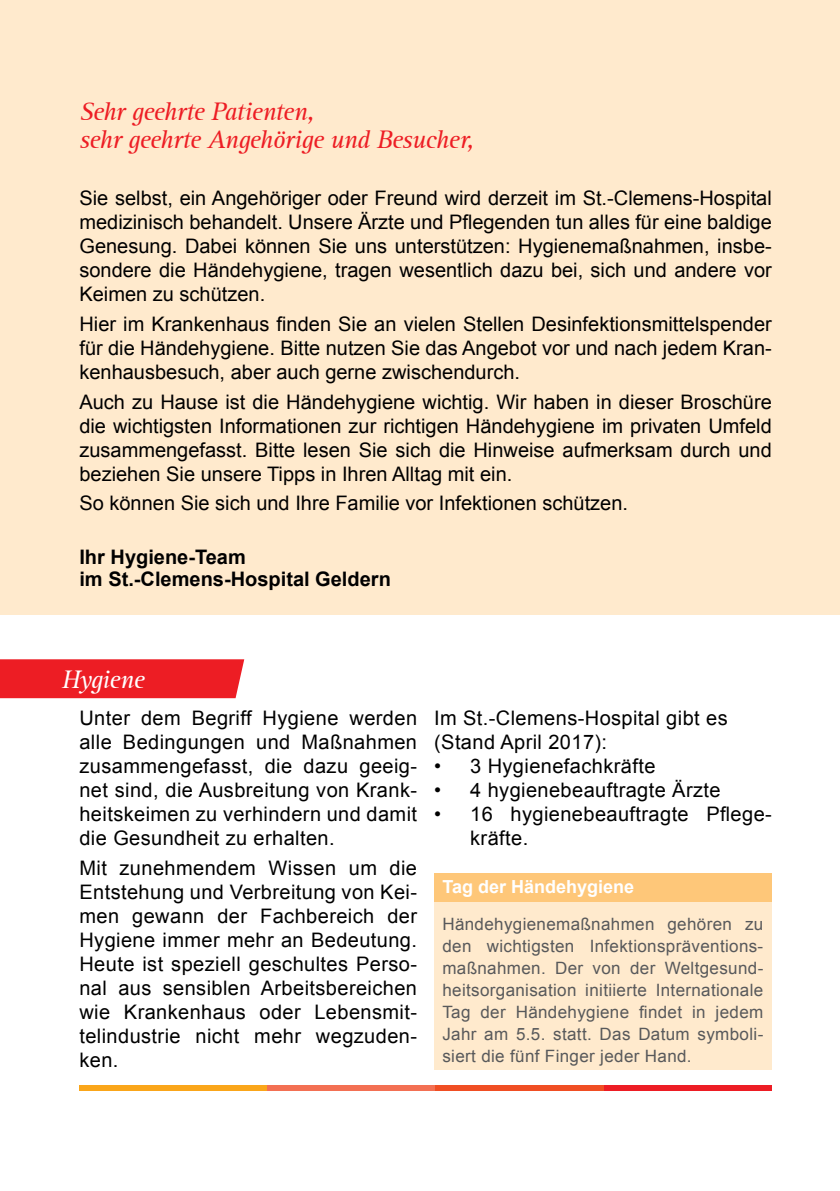
<style>
.page{position:relative;width:840px;height:1191px;background:#fff}
.page>*{position:absolute;margin:0;border:0;box-sizing:border-box;transform-origin:0 0}
.t1{font:italic 26px/28px "Agfa Rotis Serif";letter-spacing:-.03em;color:#ed1d24}
.t2{font:italic 26px "Agfa Rotis Serif";letter-spacing:-.025em;color:#fff}
.t3{font:20px/24px "Arial";letter-spacing:.02em;color:#000;text-align:justify}
.t4{font:20px "Arial";color:#000}
.t5{font:700 20px/22px "Arial";color:#000}
.t6{font:700 18px "Arial";color:#fff}
.t7{font:17px/22px "Arial";letter-spacing:.02em;color:#58595b;text-align:justify}
</style>
<div class="page">
<div style="left:434px;top:880px;width:337px;height:189px;background:#ffeacd"></div>
<div style="left:434px;top:873px;width:337px;height:28px;background:#fec779"></div>
<div style="left:0;top:0;width:839px;height:614px;background:#ffeacd"></div>
<div style="left:79px;top:1085px;width:188px;height:6px;background:#faa61a"></div>
<div style="left:267px;top:1085px;width:168px;height:6px;background:#f37053"></div>
<div style="left:603px;top:1085px;width:168px;height:6px;background:#ed1d24"></div>
<div style="left:435px;top:1085px;width:168px;height:6px;background:#f04e23"></div>
<div style="left:0;top:659px;width:244px;height:39px;background:#ed1d24"></div>
<h1 class="t1" style="left:79px;top:98px;width:396px">Sehr geehrte Patienten,<br>sehr geehrte Angehörige und Besucher,</h1>
<p class="t3" style="left:79px;top:186px;width:693px">Sie selbst, ein Angehöriger oder Freund wird derzeit im St.-Clemens-Hospital medizinisch behandelt. Unsere Ärzte und Pflegenden tun alles für eine baldige Genesung. Dabei können Sie uns unterstützen: Hygienemaßnahmen, insbe&shy;sondere die Händehygiene, tragen wesentlich dazu bei, sich und andere vor Keimen zu schützen.</p>
<p class="t3" style="left:79px;top:312px;width:693px">Hier im Krankenhaus finden Sie an vielen Stellen Desinfektionsmittelspender für die Händehygiene. Bitte nutzen Sie das Angebot vor und nach jedem Kran&shy;kenhausbesuch, aber auch gerne zwischendurch.</p>
<p class="t3" style="left:79px;top:390px;width:693px">Auch zu Hause ist die Händehygiene wichtig. Wir haben in dieser Broschüre die wichtigsten Informationen zur richtigen Händehygiene im privaten Umfeld zusammengefasst. Bitte lesen Sie sich die Hinweise aufmerksam durch und beziehen Sie unsere Tipps in Ihren Alltag mit ein.</p>
<p class="t4" style="left:79px;top:490px;width:550px">So können Sie sich und Ihre Familie vor Infektionen schützen.</p>
<p class="t5" style="left:79px;top:546px;width:313px">Ihr Hygiene-Team<br>im St.-Clemens-Hospital Geldern</p>
<h1 class="t2" style="left:62px;top:664px;width:84px">Hygiene</h1>
<p class="t3" style="left:79px;top:706px;width:339px">Unter dem Begriff Hygiene werden alle Bedingungen und Maßnahmen zusammengefasst, die dazu geeig&shy;net sind, die Ausbreitung von Krank&shy;heitskeimen zu verhindern und damit die Gesundheit zu erhalten.</p>
<p class="t3" style="left:79px;top:855px;width:339px">Mit zunehmendem Wissen um die Entstehung und Verbreitung von Kei&shy;men gewann der Fachbereich der Hygiene immer mehr an Bedeutung.<br>Heute ist speziell geschultes Perso&shy;nal aus sensiblen Arbeitsbereichen wie Krankenhaus oder Lebensmit&shy;telindustrie nicht mehr wegzuden&shy;ken.</p>
<p class="t3" style="left:434px;top:706px;width:295px">Im St.-Clemens-Hospital gibt es (Stand April 2017):</p>
<p class="t3" style="left:434px;top:754px;width:223px">• 3 Hygienefachkräfte</p>
<p class="t3" style="left:434px;top:778px;width:288px">• 4 hygienebeauftragte Ärzte</p>
<p class="t3" style="left:470px;top:802px;width:303px;text-indent:-36px">• 16 hygienebeauftragte Pflege&shy;kräfte.</p>
<p class="t6" style="left:442px;top:874px;width:193px">Tag der Händehygiene</p>
<p class="t7" style="left:442px;top:913px;width:322px">Händehygienemaßnahmen gehören zu den wichtigsten Infektionspräventions&shy;maßnahmen. Der von der Weltgesund&shy;heitsorganisation initiierte Internationale Tag der Händehygiene findet in jedem Jahr am 5.5. statt. Das Datum symboli&shy;siert die fünf Finger jeder Hand.</p>
</div>
